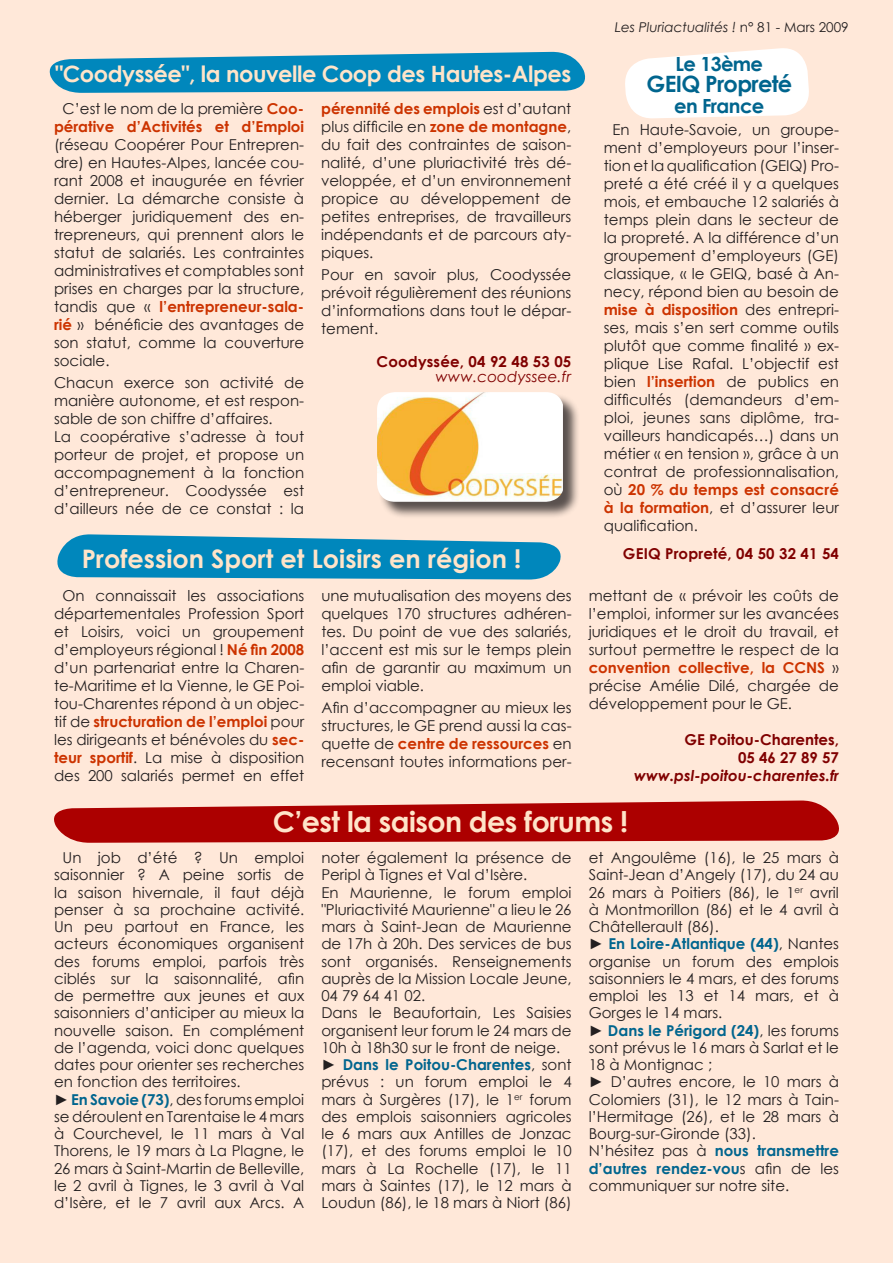
<style>
.page{position:relative;width:893px;height:1263px;background:#ffe8d9}
.page>*{position:absolute;margin:0;border:0;box-sizing:border-box;transform-origin:0 0}
.Titre_terrain{font:700 28.5px "Century Gothic";letter-spacing:-.02em;color:#ffe4c9}
.Titre_terrain-2{font:700 25.5px "Century Gothic";color:#ffe4c9}
.Titre_terrain-3{font:700 22.5px "Century Gothic";letter-spacing:-.02em;color:#ffe4c9}
.t1{font:700 22.5px "Century Gothic";letter-spacing:-.03em;color:#00658e}
.t2{font:700 19.5px "Century Gothic";letter-spacing:-.03em;color:#00658e}
.enteteitem{font:15px/18px "Century Gothic";color:#231f20;text-align:justify}
.Normal__Web{font:15px/17.2px "Century Gothic";color:#231f20;text-align:justify}
.Source_rouge_clair{font:700 15px "Century Gothic";letter-spacing:.01em;color:#800000}
.Source_rouge_clair-2{font:italic 700 15px "Century Gothic";color:#800000}
.t3{font:italic 15px "Century Gothic";letter-spacing:.01em;color:#800000}
.t4{font:italic 13.5px "Century Gothic";color:#231f20}
.s1{font-weight:700;color:#c30}
.s2{font-style:normal}
.s3{font-weight:700;color:#00658e}
</style>
<div class="page">
<svg style="left:54px;top:800px;width:785px;height:43px;background:#b8221f"></svg>
<svg style="left:49px;top:51px;width:537px;height:42px;background:#2796c0"></svg>
<svg style="left:57px;top:534px;width:504px;height:46px;background:#2695c0"></svg>
<svg style="left:625px;top:48px;width:184px;height:71px;background:#fffbf9"></svg>
<div style="left:378px;top:393px;width:209px;height:132px;background:#231f20;opacity:.75"></div>
<img style="left:377px;top:392px;width:186px;height:110px">
<p class="Titre_terrain-3" style="left:55px;top:56px;width:518px">"Coodyssée", la nouvelle Coop des Hautes-Alpes</p>
<p class="enteteitem" style="left:54px;top:99px;width:252px;text-indent:9px">C’est le nom de la première <span class="s1">Coo&shy;pérative d’Activités et d’Emploi </span>(réseau Coopérer Pour Entrepren&shy;dre) en Hautes-Alpes, lancée cou&shy;rant 2008 et inaugurée en février dernier. La démarche consiste à héberger juridiquement des en&shy;trepreneurs, qui prennent alors le statut de salariés. Les contraintes administratives et comptables sont prises en charges par la structure, tandis que « <span class="s1">l’entrepreneur-sala&shy;rié</span> » bénéficie des avantages de son statut, comme la couverture sociale.</p>
<p class="enteteitem" style="left:54px;top:374px;width:252px">Chacun exerce son activité de manière autonome, et est respon&shy;sable de son chiffre d’affaires.</p>
<p class="enteteitem" style="left:54px;top:428px;width:252px">La coopérative s’adresse à tout porteur de projet, et propose un accompagnement à la fonction d’entrepreneur. Coodyssée est d’ailleurs née de ce constat : la</p>
<p class="enteteitem" style="left:321px;top:99px;width:252px"><span class="s1">pérennité des emplois</span> est d’autant plus difficile en <span class="s1">zone de montagne</span>, du fait des contraintes de saison&shy;nalité, d’une pluriactivité très dé&shy;veloppée, et d’un environnement propice au développement de petites entreprises, de travailleurs indépendants et de parcours aty&shy;piques.</p>
<p class="enteteitem" style="left:321px;top:266px;width:252px">Pour en savoir plus, Coodyssée prévoit régulièrement des réunions d’informations dans tout le dépar&shy;tement.</p>
<p class="Source_rouge_clair" style="left:377px;top:350px;width:196px">Coodyssée, 04 92 48 53 05</p>
<p class="t3" style="left:435px;top:366px;width:137px">www.coodyssee.fr</p>
<p class="Titre_terrain-2" style="left:82px;top:539px;width:441px">Profession Sport et Loisirs en région !</p>
<p class="enteteitem" style="left:54px;top:586px;width:252px;text-align:center">On connaissait les associations départementales Profession Sport et Loisirs, voici un groupement d’employeurs régional ! <span class="s1">Né fin 2008 </span>d’un partenariat entre la Charen&shy;te-Maritime et la Vienne, le GE Poi&shy;tou-Charentes répond à un objec&shy;tif de <span class="s1">structuration de l’emploi</span> pour les dirigeants et bénévoles du <span class="s1">sec&shy;teur sportif</span>. La mise à disposition des 200 salariés permet en effet</p>
<p class="enteteitem" style="left:321px;top:586px;width:252px">une mutualisation des moyens des quelques 170 structures adhéren&shy;tes. Du point de vue des salariés, l’accent est mis sur le temps plein afin de garantir au maximum un emploi viable.</p>
<p class="enteteitem" style="left:321px;top:698px;width:252px">Afin d’accompagner au mieux les structures, le GE prend aussi la cas&shy;quette de <span class="s1">centre de ressources</span> en recensant toutes informations per-</p>
<p class="t4" style="left:615px;top:18px;width:235px">Les Pluriactualités ! <span class="s2">n° 81 - Mars 2009</span></p>
<p class="t2" style="left:676px;top:49px;width:89px">Le 13ème</p>
<p class="t1" style="left:646px;top:67px;width:147px">GEIQ Propreté</p>
<p class="t2" style="left:674px;top:91px;width:92px">en France</p>
<p class="enteteitem" style="left:604px;top:121px;width:237px;text-indent:9px">En Haute-Savoie, un groupe&shy;ment d’employeurs pour l’inser&shy;tion et la qualification (Geiq) Pro&shy;preté a été créé il y a quelques mois, et embauche 12 salariés à temps plein dans le secteur de la propreté. A la différence d’un groupement d’employeurs (GE) classique, « le Geiq, basé à An&shy;necy, répond bien au besoin de <span class="s1">mise à disposition</span> des entrepri&shy;ses, mais s’en sert comme outils plutôt que comme finalité » ex&shy;plique Lise Rafal. L’objectif est bien <span class="s1">l’insertion</span> de publics en difficultés (demandeurs d’em&shy;ploi, jeunes sans diplôme, tra&shy;vailleurs handicapés…) dans un métier « en tension », grâce à un contrat de professionnalisation, où <span class="s1">20 % du temps est consacré à la formation</span>, et d’assurer leur qualification.</p>
<p class="Source_rouge_clair" style="left:623px;top:542px;width:218px">GEIQ Propreté, 04 50 32 41 54</p>
<p class="enteteitem" style="left:589px;top:586px;width:252px">mettant de « prévoir les coûts de l’emploi, informer sur les avancées juridiques et le droit du travail, et surtout permettre le respect de la <span class="s1">convention collective, la CCNS</span> » précise Amélie Dilé, chargée de développement pour le GE.</p>
<p class="Source_rouge_clair" style="left:684px;top:728px;width:156px">GE Poitou-Charentes,</p>
<p class="Source_rouge_clair" style="left:738px;top:746px;width:102px">05 46 27 89 57</p>
<p class="Source_rouge_clair-2" style="left:634px;top:764px;width:206px">www.psl-poitou-charentes.fr</p>
<p class="Titre_terrain" style="left:273px;top:800px;width:357px">C’est la saison des forums !</p>
<p class="enteteitem" style="left:54px;top:849px;width:252px;line-height:17.2px;text-indent:9px">Un job d’été ? Un emploi saisonnier ? A peine sortis de la saison hivernale, il faut déjà penser à sa prochaine activité.<br>Un peu partout en France, les acteurs économiques organisent des forums emploi, parfois très ciblés sur la saisonnalité, afin de permettre aux jeunes et aux saisonniers d’anticiper au mieux la nouvelle saison. En complément de l’agenda, voici donc quelques dates pour orienter ses recherches en fonction des territoires.</p>
<p class="Normal__Web" style="left:54px;top:1090px;width:252px">► <span class="s3">En Savoie (73)</span>, des forumsemploi se déroulent en Tarentaise le 4 mars à Courchevel, le 11 mars à Val Thorens, le 19 mars à La Plagne, le 26 mars à Saint-Martin de Belleville, le 2 avril à Tignes, le 3 avril à Val d’Isère, et le 7 avril aux Arcs. A</p>
<p class="Normal__Web" style="left:321px;top:849px;width:252px">noter également la présence de<br>Peripl à Tignes et Val d’Isère.</p>
<p class="Normal__Web" style="left:321px;top:883px;width:252px">En Maurienne, le forum emploi "Pluriactivité Maurienne" a lieu le 26 mars à Saint-Jean de Maurienne de 17h à 20h. Des services de bus sont organisés. Renseignements auprès de la Mission Locale Jeune, 04 79 64 41 02.</p>
<p class="Normal__Web" style="left:321px;top:1004px;width:252px">Dans le Beaufortain, Les Saisies organisent leur forum le 24 mars de 10h à 18h30 sur le front de neige.</p>
<p class="Normal__Web" style="left:321px;top:1056px;width:252px">► <span class="s3">Dans le Poitou-Charentes</span>, sont prévus : un forum emploi le 4 mars à Surgères (17), le 1<sup>er</sup> forum des emplois saisonniers agricoles le 6 mars aux Antilles de Jonzac (17), et des forums emploi le 10 mars à La Rochelle (17), le 11 mars à Saintes (17), le 12 mars à Loudun (86), le 18 mars à Niort (86)</p>
<p class="Normal__Web" style="left:589px;top:849px;width:252px">et Angoulême (16), le 25 mars à Saint-Jean d’Angely (17), du 24 au 26 mars à Poitiers (86), le 1<sup>er</sup> avril à Montmorillon (86) et le 4 avril à Châtellerault (86).</p>
<p class="Normal__Web" style="left:589px;top:935px;width:252px">► <span class="s3">En Loire-Atlantique (44)</span>, Nantes organise un forum des emplois saisonniers le 4 mars, et des forums emploi les 13 et 14 mars, et à Gorges le 14 mars.</p>
<p class="Normal__Web" style="left:589px;top:1021px;width:252px">► <span class="s3">Dans le Périgord (24)</span>, les forums sont prévus le 16 mars à Sarlat et le 18 à Montignac ;</p>
<p class="Normal__Web" style="left:589px;top:1073px;width:252px">► D’autres encore, le 10 mars à Colomiers (31), le 12 mars à Tain&shy;l’Hermitage (26), et le 28 mars à Bourg-sur-Gironde (33).</p>
<p class="Normal__Web" style="left:589px;top:1142px;width:252px">N’hésitez pas à <span class="s3">nous transmettre d’autres rendez-vou</span>s afin de les communiquer sur notre site.</p>
</div>
